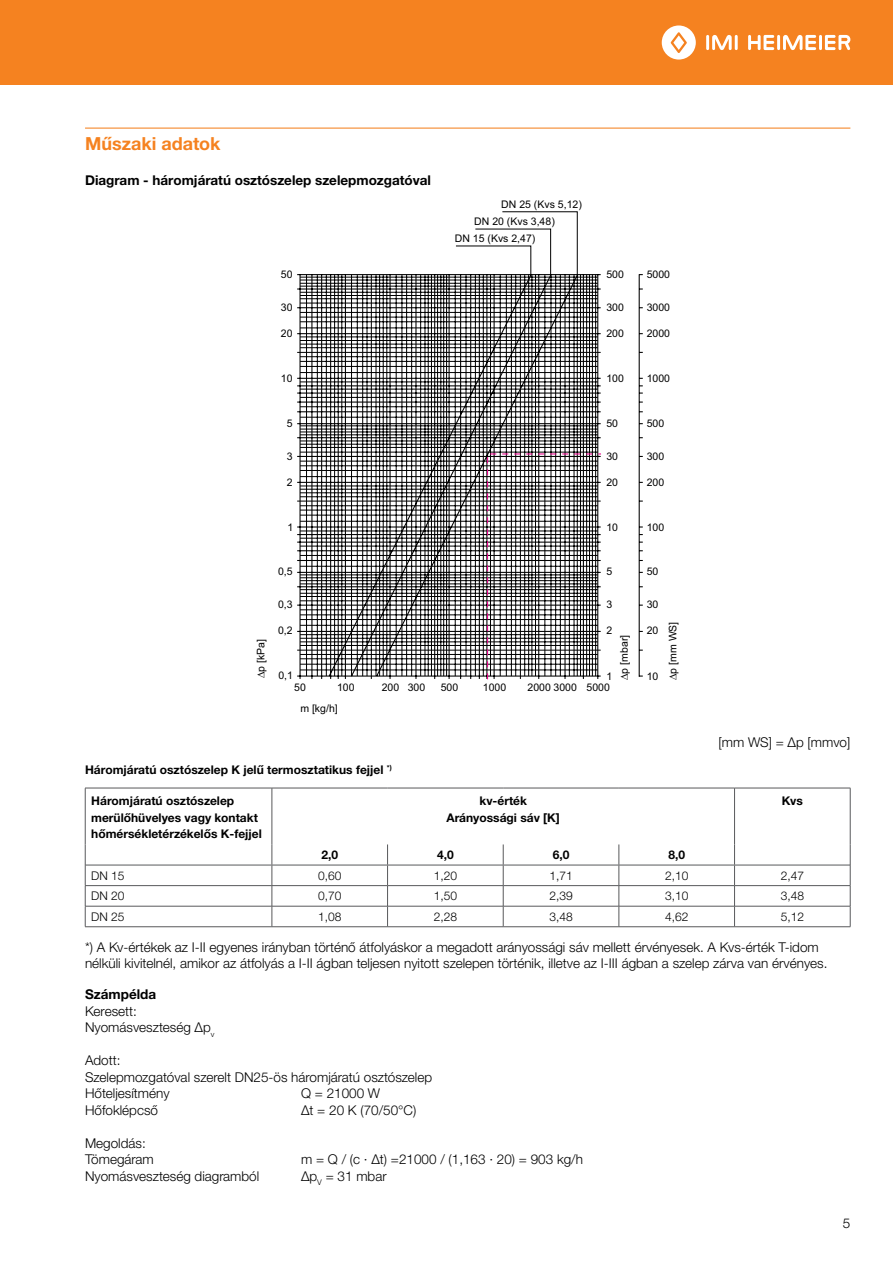
<style>
.page{position:relative;width:893px;height:1263px;background:#fff}
.page>*{position:absolute;margin:0;border:0;box-sizing:border-box;transform-origin:0 0}
.t1{font:700 18px "Helvetica Neue LTW1 G";color:#f58220}
.t2{font:300 13.5px/16.5px "Helvetica Neue LTW1 G";color:#000}
.t3{font:700 13.5px "Helvetica Neue LTW1 G";color:#000}
.t4{font:700 12px/16.5px "Helvetica Neue LTW1 G";color:#000}
.t5{font:300 12px "Helvetica Neue LTW1 G";color:#000}
.t6{font:10.5px "Arial";color:#000}
</style>
<div class="page">
<div style="left:0;top:0;width:893px;height:85px;background:#f58220"></div>
<hr style="left:706px;top:35px;width:3px;height:15px;background:#fff">
<hr style="left:735px;top:35px;width:3px;height:15px;background:#fff">
<svg style="left:712px;top:35px;width:20px;height:15px"></svg>
<svg style="left:662px;top:25px;width:34px;height:35px"></svg>
<hr style="left:777px;top:35px;width:3px;height:15px;background:#fff">
<svg style="left:748px;top:35px;width:26px;height:15px"></svg>
<hr style="left:819px;top:35px;width:3px;height:15px;background:#fff">
<svg style="left:783px;top:35px;width:33px;height:15px"></svg>
<svg style="left:825px;top:35px;width:25px;height:15px"></svg>
<hr style="left:85px;top:128px;width:765px;height:1px;background:#f58220">
<hr style="left:85px;top:788px;width:187px;height:1px;background:#58595b">
<hr style="left:85px;top:788px;width:1px;height:56px;background:#58595b">
<hr style="left:734px;top:788px;width:116px;height:1px;background:#58595b">
<hr style="left:850px;top:788px;width:1px;height:56px;background:#58595b">
<hr style="left:85px;top:885px;width:187px;height:1px;background:#58595b">
<hr style="left:272px;top:885px;width:116px;height:1px;background:#58595b">
<hr style="left:388px;top:885px;width:115px;height:1px;background:#58595b">
<hr style="left:503px;top:885px;width:116px;height:1px;background:#58595b">
<hr style="left:619px;top:885px;width:115px;height:1px;background:#58595b">
<hr style="left:734px;top:885px;width:116px;height:1px;background:#58595b">
<hr style="left:85px;top:906px;width:187px;height:1px;background:#58595b">
<svg style="left:85px;top:844px;width:1px;height:82px"></svg>
<hr style="left:272px;top:906px;width:116px;height:1px;background:#58595b">
<svg style="left:272px;top:844px;width:1px;height:82px"></svg>
<hr style="left:388px;top:906px;width:115px;height:1px;background:#58595b">
<svg style="left:387px;top:844px;width:1px;height:82px"></svg>
<hr style="left:503px;top:906px;width:116px;height:1px;background:#58595b">
<svg style="left:503px;top:844px;width:1px;height:82px"></svg>
<hr style="left:619px;top:906px;width:115px;height:1px;background:#58595b">
<svg style="left:619px;top:844px;width:1px;height:82px"></svg>
<hr style="left:734px;top:906px;width:116px;height:1px;background:#58595b">
<svg style="left:734px;top:844px;width:1px;height:82px"></svg>
<svg style="left:850px;top:844px;width:1px;height:82px"></svg>
<hr style="left:85px;top:926px;width:187px;height:1px;background:#58595b">
<hr style="left:272px;top:926px;width:116px;height:1px;background:#58595b">
<hr style="left:388px;top:926px;width:115px;height:1px;background:#58595b">
<hr style="left:503px;top:926px;width:116px;height:1px;background:#58595b">
<hr style="left:619px;top:926px;width:115px;height:1px;background:#58595b">
<hr style="left:734px;top:926px;width:116px;height:1px;background:#58595b">
<hr style="left:272px;top:788px;width:116px;height:1px;background:#58595b">
<hr style="left:272px;top:788px;width:1px;height:56px;background:#58595b">
<hr style="left:388px;top:788px;width:115px;height:1px;background:#58595b">
<hr style="left:503px;top:788px;width:116px;height:1px;background:#58595b">
<hr style="left:619px;top:788px;width:115px;height:1px;background:#58595b">
<hr style="left:734px;top:788px;width:1px;height:56px;background:#58595b">
<hr style="left:85px;top:865px;width:187px;height:1px;background:#58595b">
<hr style="left:272px;top:865px;width:116px;height:1px;background:#58595b">
<hr style="left:388px;top:865px;width:115px;height:1px;background:#58595b">
<hr style="left:503px;top:865px;width:116px;height:1px;background:#58595b">
<hr style="left:619px;top:865px;width:115px;height:1px;background:#58595b">
<hr style="left:734px;top:865px;width:116px;height:1px;background:#58595b">
<svg style="left:456px;top:211px;width:122px;height:62px"></svg>
<svg style="left:297px;top:273px;width:346px;height:406px"></svg>
<svg style="left:486px;top:453px;width:116px;height:227px"></svg>
<h1 class="t1" style="left:85px;top:132px;width:137px">Műszaki adatok</h1>
<p class="t3" style="left:85px;top:172px;width:347px">Diagram - háromjáratú osztószelep szelepmozgatóval</p>
<p class="t6" style="left:501px;top:197px;width:82px">DN 25 (Kvs 5,12)</p>
<p class="t6" style="left:474px;top:214px;width:82px">DN 20 (Kvs 3,48)</p>
<p class="t6" style="left:455px;top:231px;width:82px">DN 15 (Kvs 2,47)</p>
<p class="t6" style="left:281px;top:267px;width:13px">50</p>
<p class="t6" style="left:606px;top:267px;width:19px">500</p>
<p class="t6" style="left:647px;top:267px;width:25px">5000</p>
<p class="t6" style="left:281px;top:300px;width:13px">30</p>
<p class="t6" style="left:606px;top:300px;width:19px">300</p>
<p class="t6" style="left:647px;top:300px;width:25px">3000</p>
<p class="t6" style="left:281px;top:326px;width:13px">20</p>
<p class="t6" style="left:606px;top:326px;width:19px">200</p>
<p class="t6" style="left:647px;top:326px;width:25px">2000</p>
<p class="t6" style="left:281px;top:371px;width:13px">10</p>
<p class="t6" style="left:606px;top:371px;width:19px">100</p>
<p class="t6" style="left:647px;top:371px;width:25px">1000</p>
<p class="t6" style="left:287px;top:416px;width:7px">5</p>
<p class="t6" style="left:606px;top:416px;width:13px">50</p>
<p class="t6" style="left:647px;top:416px;width:19px">500</p>
<p class="t6" style="left:287px;top:449px;width:7px">3</p>
<p class="t6" style="left:606px;top:449px;width:13px">30</p>
<p class="t6" style="left:647px;top:449px;width:19px">300</p>
<p class="t6" style="left:287px;top:475px;width:7px">2</p>
<p class="t6" style="left:606px;top:475px;width:13px">20</p>
<p class="t6" style="left:647px;top:475px;width:19px">200</p>
<p class="t6" style="left:287px;top:520px;width:7px">1</p>
<p class="t6" style="left:606px;top:520px;width:13px">10</p>
<p class="t6" style="left:647px;top:520px;width:19px">100</p>
<p class="t6" style="left:278px;top:564px;width:16px">0,5</p>
<p class="t6" style="left:606px;top:564px;width:7px">5</p>
<p class="t6" style="left:647px;top:564px;width:13px">50</p>
<p class="t6" style="left:278px;top:597px;width:16px">0,3</p>
<p class="t6" style="left:606px;top:597px;width:7px">3</p>
<p class="t6" style="left:647px;top:597px;width:13px">30</p>
<p class="t6" style="left:606px;top:623px;width:7px">2</p>
<p class="t6" style="left:278px;top:623px;width:16px">0,2</p>
<p class="t6" style="left:253px;top:678px;width:41px;rotate:-90deg">∆p [kPa]</p>
<p class="t6" style="left:617px;top:680px;width:46px;rotate:-90deg">∆p [mbar]</p>
<p class="t6" style="left:278px;top:668px;width:16px">0,1</p>
<p class="t6" style="left:606px;top:669px;width:7px">1</p>
<p class="t6" style="left:647px;top:623px;width:13px">20</p>
<p class="t6" style="left:647px;top:669px;width:13px">10</p>
<p class="t6" style="left:666px;top:680px;width:60px;rotate:-90deg">∆p [mm WS]</p>
<p class="t6" style="left:294px;top:680px;width:13px">50</p>
<p class="t6" style="left:337px;top:680px;width:19px">100</p>
<p class="t6" style="left:382px;top:680px;width:45px">200 300</p>
<p class="t6" style="left:441px;top:680px;width:19px">500</p>
<p class="t6" style="left:483px;top:680px;width:25px">1000</p>
<p class="t6" style="left:528px;top:680px;width:84px">2000 3000 5000</p>
<p class="t6" style="left:300px;top:701px;width:39px">m [kg/h]</p>
<p class="t2" style="left:718px;top:734px;width:133px">[mm WS] = Δp [mmvo]</p>
<p class="t4" style="left:85px;top:761px;width:308px">Háromjáratú osztószelep K jelű termosztatikus fejjel <sup>*)</sup></p>
<p class="t4" style="left:91px;top:792px;width:172px">Háromjáratú osztószelep merülőhüvelyes vagy kontakt hőmérsékletérzékelős K-fejjel</p>
<p class="t4" style="left:446px;top:792px;width:115px;text-align:center">kv-érték<br>Arányossági sáv [K]</p>
<p class="t4" style="left:782px;top:792px;width:22px">Kvs</p>
<p class="t4" style="left:321px;top:846px;width:18px">2,0</p>
<p class="t4" style="left:437px;top:846px;width:18px">4,0</p>
<p class="t4" style="left:553px;top:846px;width:18px">6,0</p>
<p class="t4" style="left:668px;top:846px;width:18px">8,0</p>
<p class="t5" style="left:91px;top:868px;width:35px">DN 15</p>
<p class="t5" style="left:318px;top:868px;width:25px">0,60</p>
<p class="t5" style="left:434px;top:868px;width:25px">1,20</p>
<p class="t5" style="left:549px;top:868px;width:25px">1,71</p>
<p class="t5" style="left:665px;top:868px;width:25px">2,10</p>
<p class="t5" style="left:781px;top:868px;width:25px">2,47</p>
<p class="t5" style="left:91px;top:888px;width:35px">DN 20</p>
<p class="t5" style="left:318px;top:888px;width:25px">0,70</p>
<p class="t5" style="left:434px;top:888px;width:25px">1,50</p>
<p class="t5" style="left:549px;top:888px;width:25px">2,39</p>
<p class="t5" style="left:665px;top:888px;width:25px">3,10</p>
<p class="t5" style="left:781px;top:888px;width:25px">3,48</p>
<p class="t5" style="left:91px;top:909px;width:35px">DN 25</p>
<p class="t5" style="left:318px;top:909px;width:25px">1,08</p>
<p class="t5" style="left:434px;top:909px;width:25px">2,28</p>
<p class="t5" style="left:549px;top:909px;width:25px">3,48</p>
<p class="t5" style="left:665px;top:909px;width:25px">4,62</p>
<p class="t5" style="left:781px;top:909px;width:25px">5,12</p>
<p class="t2" style="left:85px;top:939px;width:744px">*) A Kv-értékek az I-II egyenes irányban történő átfolyáskor a megadott arányossági sáv mellett érvényesek. A Kvs-érték T-idom nélküli kivitelnél, amikor az átfolyás a I-II ágban teljesen nyitott szelepen történik, illetve az I-III ágban a szelep zárva van érvényes.</p>
<p class="t3" style="left:85px;top:986px;width:73px">Számpélda</p>
<p class="t2" style="left:85px;top:1002px;width:131px">Keresett:<br>Nyomásveszteség Δp<sub>v</sub></p>
<p class="t2" style="left:85px;top:1052px;width:349px">Adott:<br>Szelepmozgatóval szerelt DN25-ös háromjáratú osztószelep<br>Hőteljesítmény</p>
<p class="t2" style="left:301px;top:1085px;width:81px">Q = 21000 W</p>
<p class="t2" style="left:85px;top:1101px;width:75px">Hőfoklépcső</p>
<p class="t2" style="left:301px;top:1101px;width:117px">Δt = 20 K (70/50°C)</p>
<p class="t2" style="left:85px;top:1134px;width:70px">Megoldás:<br>Tömegáram</p>
<p class="t2" style="left:301px;top:1151px;width:283px">m = Q / (c · Δt) =21000 / (1,163 · 20) = 903 kg/h</p>
<p class="t2" style="left:85px;top:1167px;width:176px">Nyomásveszteség diagramból</p>
<p class="t2" style="left:301px;top:1167px;width:87px">Δp<sub>V</sub> = 31 mbar</p>
<p class="t2" style="left:843px;top:1215px;width:9px">5</p>
</div>
